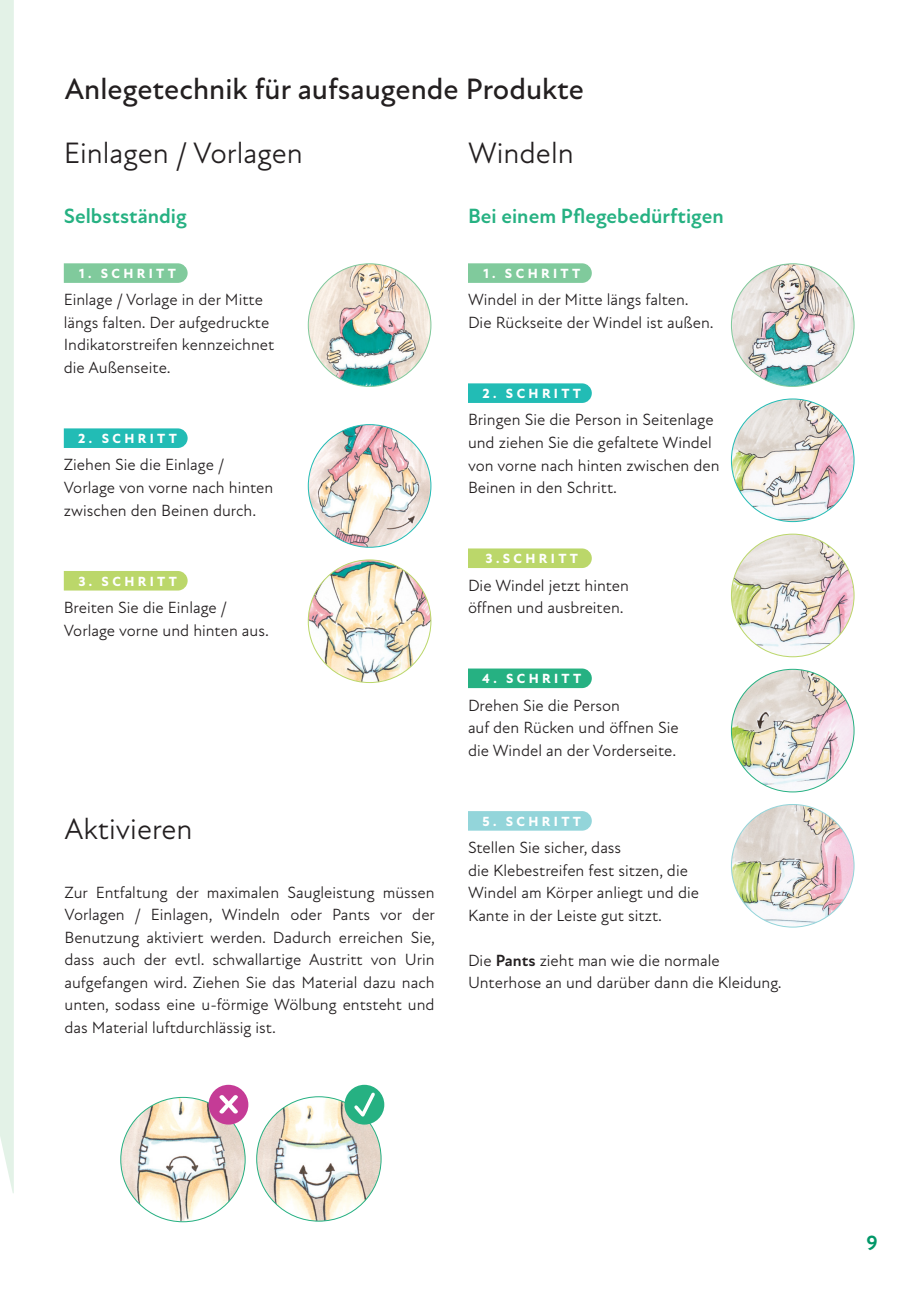
<style>
.page{position:relative;width:919px;height:1289px;background:#fff}
.page>*{position:absolute;margin:0;border:0;box-sizing:border-box;transform-origin:0 0}
.t1{font:500 30px "New Atten";color:#231f20}
.t2{font:30px "New Atten";color:#231f20}
.t3{font:700 21px "New Atten";color:#26b182}
.t4{font:700 21px "New Atten";color:#009768}
.t5{font:16.5px/22.5px "New Atten";color:#231f20}
.t6{font:800 13.5px "New Atten";letter-spacing:.25em;color:#fff}
.s1{font-weight:700}
</style>
<div class="page">
<div style="left:0;top:0;width:14px;height:1193px;background:#e3f2e7"></div>
<svg style="left:64px;top:263px;width:124px;height:20px;background:#85cca0"></svg>
<svg style="left:64px;top:428px;width:124px;height:20px;background:#2bbeb8"></svg>
<div style="left:64px;top:571px;width:124px;height:19px;background:#bbd76a"></div>
<svg style="left:468px;top:263px;width:123px;height:20px;background:#84cb9f"></svg>
<div style="left:468px;top:383px;width:123px;height:20px;background:#22bcb5"></div>
<div style="left:468px;top:548px;width:123px;height:20px;background:#bbd76a"></div>
<div style="left:468px;top:668px;width:123px;height:20px;background:#26b182"></div>
<div style="left:468px;top:811px;width:123px;height:19px;background:#93d5da"></div>
<img style="left:308px;top:264px;width:123px;height:122px;border-radius:61px">
<img style="left:308px;top:560px;width:123px;height:122px;border-radius:61px">
<img style="left:308px;top:424px;width:123px;height:123px;border-radius:61px">
<img style="left:731px;top:534px;width:123px;height:122px;border-radius:61px">
<img style="left:731px;top:804px;width:123px;height:123px;border-radius:61px">
<img style="left:731px;top:264px;width:123px;height:122px;border-radius:61px">
<img style="left:731px;top:399px;width:123px;height:122px;border-radius:61px">
<img style="left:731px;top:669px;width:123px;height:123px;border-radius:61px">
<img style="left:121px;top:1098px;width:124px;height:123px">
<div style="left:208px;top:1084px;width:40px;height:40px;background:#c53b96;border-radius:50%"></div>
<svg style="left:219px;top:1095px;width:19px;height:18px"></svg>
<img style="left:257px;top:1096px;width:124px;height:125px;border-radius:62px">
<svg style="left:344px;top:1084px;width:40px;height:40px"></svg>
<svg style="left:351px;top:1089px;width:27px;height:32px"></svg>
<h1 class="t1" style="left:65px;top:71px;width:520px">Anlegetechnik für aufsaugende Produkte</h1>
<h1 class="t2" style="left:64px;top:135px;width:240px">Einlagen / Vorlagen</h1>
<p class="t3" style="left:64px;top:203px;width:124px">Selbstständig</p>
<h1 class="t2" style="left:468px;top:135px;width:107px">Windeln</h1>
<p class="t3" style="left:468px;top:203px;width:257px">Bei einem Pflegebedürftigen</p>
<p class="t6" style="left:79px;top:266px;width:98px">1. SCHRITT</p>
<p class="t5" style="left:64px;top:289px;width:212px">Einlage / Vorlage in der Mitte längs falten. Der aufgedruckte<br>Indikatorstreifen kennzeichnet die Außenseite.</p>
<p class="t6" style="left:78px;top:431px;width:100px">2. SCHRITT</p>
<p class="t5" style="left:64px;top:454px;width:211px">Ziehen Sie die Einlage /<br>Vorlage von vorne nach hinten zwischen den Beinen durch.</p>
<p class="t6" style="left:78px;top:573px;width:100px">3. SCHRITT</p>
<p class="t5" style="left:64px;top:596px;width:206px">Breiten Sie die Einlage /<br>Vorlage vorne und hinten aus.</p>
<h1 class="t2" style="left:65px;top:811px;width:130px">Aktivieren</h1>
<p class="t5" style="left:65px;top:881px;width:372px;text-align:justify">Zur Entfaltung der maximalen Saugleistung müssen Vorlagen / Einlagen, Windeln oder Pants vor der Benutzung aktiviert werden. Dadurch erreichen Sie, dass auch der evtl. schwallartige Austritt von Urin aufgefangen wird. Ziehen Sie das Material dazu nach unten, sodass eine u-förmige Wölbung entsteht und das Material luftdurchlässig ist.</p>
<p class="t6" style="left:483px;top:266px;width:98px">1. SCHRITT</p>
<p class="t5" style="left:468px;top:289px;width:247px">Windel in der Mitte längs falten.<br>Die Rückseite der Windel ist außen.</p>
<p class="t6" style="left:482px;top:386px;width:100px">2. SCHRITT</p>
<p class="t5" style="left:468px;top:409px;width:253px">Bringen Sie die Person in Seitenlage und ziehen Sie die gefaltete Windel von vorne nach hinten zwischen den<br>Beinen in den Schritt.</p>
<p class="t6" style="left:485px;top:551px;width:94px">3.SCHRITT</p>
<p class="t5" style="left:468px;top:574px;width:162px">Die Windel jetzt hinten öffnen und ausbreiten.</p>
<p class="t6" style="left:482px;top:671px;width:101px">4. SCHRITT</p>
<p class="t5" style="left:468px;top:694px;width:212px">Drehen Sie die Person<br>auf den Rücken und öffnen Sie die Windel an der Vorderseite.</p>
<p class="t6" style="left:482px;top:813px;width:100px">5. SCHRITT</p>
<p class="t5" style="left:468px;top:836px;width:232px">Stellen Sie sicher, dass<br>die Klebestreifen fest sitzen, die<br>Windel am Körper anliegt und die<br>Kante in der Leiste gut sitzt.</p>
<p class="t5" style="left:468px;top:949px;width:315px">Die <span class="s1">Pants</span> zieht man wie die normale<br>Unterhose an und darüber dann die Kleidung.</p>
<p class="t4" style="left:866px;top:1230px;width:13px">9</p>
</div>
